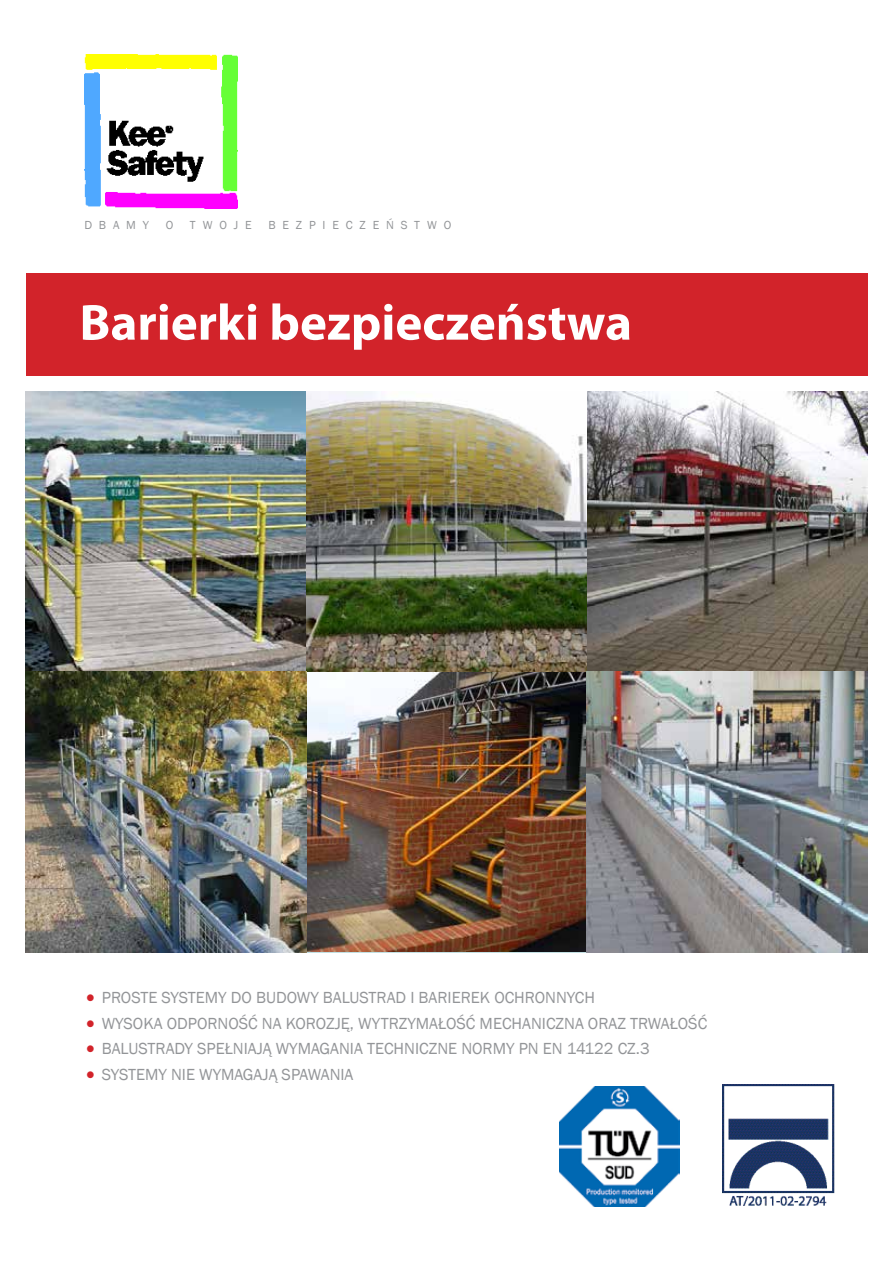
<style>
.page{position:relative;width:893px;height:1263px;background:#fff}
.page>*{position:absolute;margin:0;border:0;box-sizing:border-box;transform-origin:0 0}
.t1{font:700 51px "Myriad Pro";color:#fff}
.t2{font:16.5px "Franklin Gothic";color:#939598}
.t3{font:12px "Franklin Gothic";letter-spacing:.57em;color:#939598}
.s1{font-size:24px;color:#d2232a}
</style>
<div class="page">
<img style="left:85px;top:54px;width:153px;height:155px">
<div style="left:26px;top:273px;width:841px;height:102px;background:#d2232a"></div>
<img style="left:26px;top:391px;width:280px;height:281px">
<img style="left:306px;top:672px;width:281px;height:280px">
<img style="left:587px;top:391px;width:280px;height:281px">
<img style="left:306px;top:391px;width:281px;height:281px">
<img style="left:26px;top:672px;width:280px;height:280px">
<img style="left:587px;top:672px;width:280px;height:280px">
<img style="left:559px;top:1086px;width:120px;height:120px">
<img style="left:723px;top:1084px;width:111px;height:122px">
<p class="t3" style="left:84px;top:218px;width:66px">DBAMY</p>
<p class="t3" style="left:166px;top:218px;width:9px">O</p>
<p class="t3" style="left:190px;top:218px;width:63px">TWOJE</p>
<p class="t3" style="left:268px;top:218px;width:184px">BEZPIECZEŃSTWO</p>
<h1 class="t1" style="left:80px;top:289px;width:554px">Barierki bezpieczeństwa</h1>
<p class="t2" style="left:82px;top:988px;width:514px"><span class="s1">•</span> PROSTE SYSTEMY DO BUDOWY BALUSTRAD I BARIEREK OCHRONNYCH</p>
<p class="t2" style="left:82px;top:1013px;width:626px"><span class="s1">•</span> WYSOKA ODPORNOŚĆ NA KOROZJĘ, WYTRZYMAŁOŚĆ MECHANICZNA ORAZ TRWAŁOŚĆ</p>
<p class="t2" style="left:82px;top:1039px;width:569px"><span class="s1">•</span> BALUSTRADY SPEŁNIAJĄ WYMAGANIA TECHNICZNE NORMY PN EN 14122 CZ.3</p>
<p class="t2" style="left:82px;top:1064px;width:273px"><span class="s1">•</span> SYSTEMY NIE WYMAGAJĄ SPAWANIA</p>
</div>
